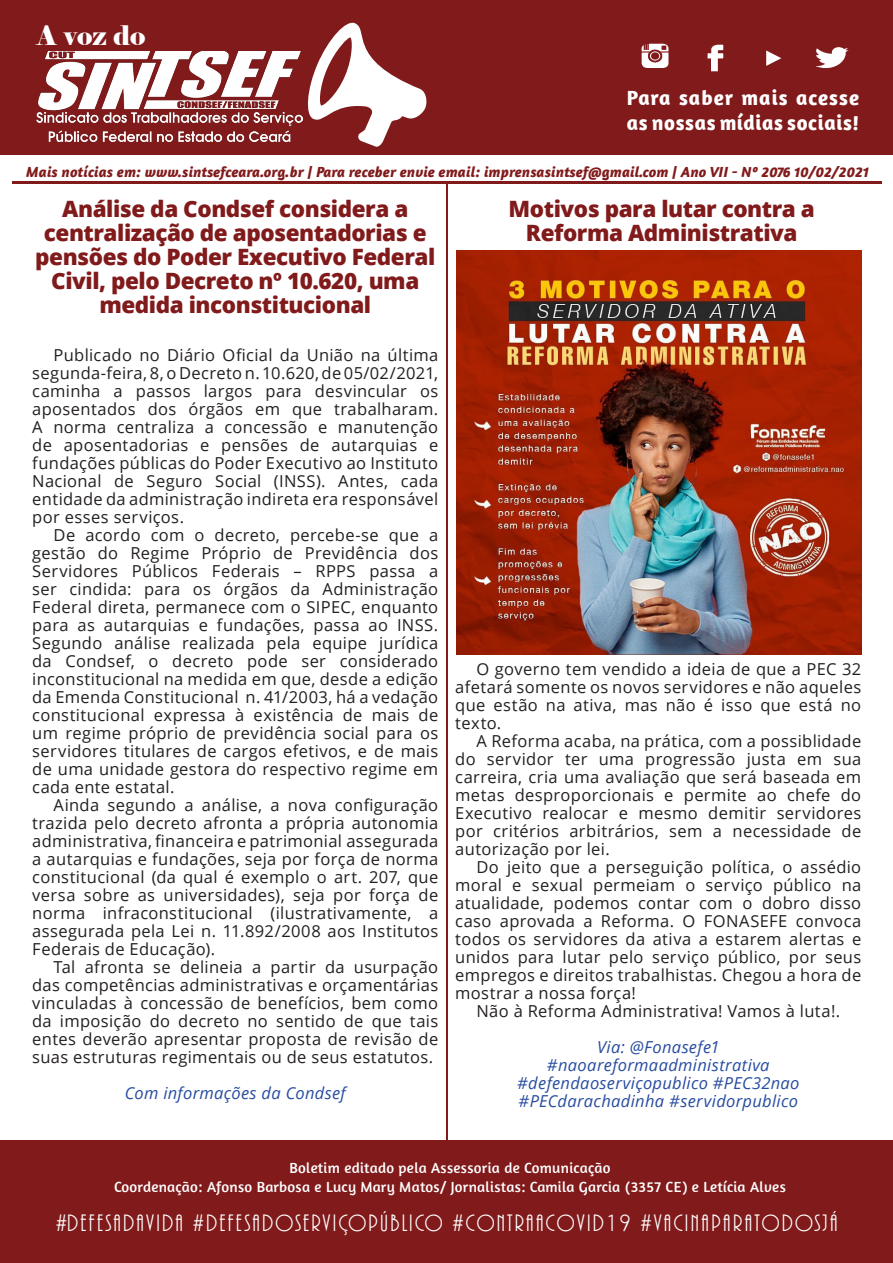
<style>
.page{position:relative;width:893px;height:1263px;background:#fff}
.page>*{position:absolute;margin:0;border:0;box-sizing:border-box;transform-origin:0 0}
.t1{font:26.85px "Elephant";color:#fff}
.t2{font:24.6px "ARBONNIE";letter-spacing:.09em;color:#fff}
.t3{font:800 22.5px/24px "Open Sans";letter-spacing:-.02em;color:#811a1b;text-align:center}
.t4{font:700 21px/25.2px "Amaranth";letter-spacing:.03em;color:#fff}
.t5{font:16.5px/18px "Open Sans";letter-spacing:.02em;color:#231f20;text-align:justify}
.t6{font:italic 16.5px/18px "Open Sans";letter-spacing:.02em;color:#274ca0;text-align:center}
.t7{font:15px "Amaranth";letter-spacing:.02em;color:#fff}
.t8{font:italic 700 15px "Amaranth";letter-spacing:.01em;color:#811a1b}
</style>
<div class="page">
<div style="left:0;top:0;width:893px;height:154px;background:#811a1b"></div>
<svg style="left:307px;top:22px;width:120px;height:125px"></svg>
<div style="left:0;top:1140px;width:893px;height:123px;background:#811a1b"></div>
<img style="left:37px;top:51px;width:265px;height:90px">
<hr style="left:13px;top:181px;width:869px;height:2px;background:#811a1b">
<hr style="left:446px;top:183px;width:2px;height:957px;background:#811a1b">
<img style="left:641px;top:43px;width:28px;height:25px">
<img style="left:707px;top:44px;width:17px;height:28px">
<img style="left:766px;top:50px;width:16px;height:16px">
<img style="left:815px;top:47px;width:34px;height:21px">
<img style="left:457px;top:250px;width:404px;height:405px">
<p class="t1" style="left:37px;top:18px;width:110px">A voz do</p>
<p class="t4" style="left:627px;top:84px;width:234px">Para saber mais acesse as nossas mídias sociais!</p>
<p class="t8" style="left:26px;top:163px;width:844px">Mais notícias em: www.sintsefceara.org.br | Para receber envie email: imprensasintsef@gmail.com | Ano VII - Nº 2076 10/02/2021</p>
<p class="t3" style="left:35px;top:196px;width:402px">Análise da Condsef considera a centralização de aposentadorias e pensões do Poder Executivo Federal<br>Civil, pelo Decreto nº 10.620, uma medida inconstitucional</p>
<p class="t3" style="left:509px;top:196px;width:308px">Motivos para lutar contra a<br>Reforma Administrativa</p>
<p class="t5" style="left:32px;top:346px;width:407px;text-indent:21px">Publicado no Diário Oficial da União na última segunda-feira, 8, o Decreto n. 10.620, de 05/02/2021, caminha a passos largos para desvincular os aposentados dos órgãos em que trabalharam.<br>A norma centraliza a concessão e manutenção de aposentadorias e pensões de autarquias e fundações públicas do Poder Executivo ao Instituto Nacional de Seguro Social (INSS). Antes, cada entidade da administração indireta era responsável por esses serviços.</p>
<p class="t5" style="left:32px;top:526px;width:407px;text-indent:21px">De acordo com o decreto, percebe-se que a gestão do Regime Próprio de Previdência dos Servidores Públicos Federais – RPPS passa a ser cindida: para os órgãos da Administração Federal direta, permanece com o SIPEC, enquanto para as autarquias e fundações, passa ao INSS.<br>Segundo análise realizada pela equipe jurídica da Condsef, o decreto pode ser considerado inconstitucional na medida em que, desde a edição da Emenda Constitucional n. 41/2003, há a vedação constitucional expressa à existência de mais de um regime próprio de previdência social para os servidores titulares de cargos efetivos, e de mais de uma unidade gestora do respectivo regime em cada ente estatal.</p>
<p class="t5" style="left:32px;top:796px;width:407px;text-indent:21px">Ainda segundo a análise, a nova configuração trazida pelo decreto afronta a própria autonomia administrativa, financeira e patrimonial assegurada a autarquias e fundações, seja por força de norma constitucional (da qual é exemplo o art. 207, que versa sobre as universidades), seja por força de norma infraconstitucional (ilustrativamente, a assegurada pela Lei n. 11.892/2008 aos Institutos Federais de Educação).</p>
<p class="t5" style="left:32px;top:958px;width:407px;text-indent:21px">Tal afronta se delineia a partir da usurpação das competências administrativas e orçamentárias vinculadas à concessão de benefícios, bem como da imposição do decreto no sentido de que tais entes deverão apresentar proposta de revisão de suas estruturas regimentais ou de seus estatutos.</p>
<p class="t6" style="left:125px;top:1084px;width:222px">Com informações da Condsef</p>
<p class="t5" style="left:455px;top:659px;width:407px;text-indent:21px">O governo tem vendido a ideia de que a PEC 32 afetará somente os novos servidores e não aqueles que estão na ativa, mas não é isso que está no texto.</p>
<p class="t5" style="left:455px;top:731px;width:407px;text-indent:21px">A Reforma acaba, na prática, com a possiblidade do servidor ter uma progressão justa em sua carreira, cria uma avaliação que será baseada em metas desproporcionais e permite ao chefe do Executivo realocar e mesmo demitir servidores por critérios arbitrários, sem a necessidade de autorização por lei.</p>
<p class="t5" style="left:455px;top:857px;width:407px;text-indent:21px">Do jeito que a perseguição política, o assédio moral e sexual permeiam o serviço público na atualidade, podemos contar com o dobro disso caso aprovada a Reforma. O FONASEFE convoca todos os servidores da ativa a estarem alertas e unidos para lutar pelo serviço público, por seus empregos e direitos trabalhistas. Chegou a hora de mostrar a nossa força!</p>
<p class="t5" style="left:477px;top:1001px;width:365px">Não à Reforma Administrativa! Vamos à luta!.</p>
<p class="t6" style="left:597px;top:1037px;width:124px">Via: @Fonasefe1</p>
<p class="t6" style="left:517px;top:1055px;width:284px">#naoareformaadministrativa #defendaoserviçopublico #PEC32nao #PECdarachadinha #servidorpublico</p>
<p class="t7" style="left:289px;top:1159px;width:323px">Boletim editado pela Assessoria de Comunicação</p>
<p class="t7" style="left:114px;top:1178px;width:673px">Coordenação: Afonso Barbosa e Lucy Mary Matos/ Jornalistas: Camila Garcia (3357 CE) e Letícia Alves</p>
<p class="t2" style="left:56px;top:1210px;width:783px">#DEFESADAVIDA #DEFESADOSERVIÇOPÚBLICO #CONTRAACOVID19 #VACINAPARATODOSJÁ</p>
</div>
